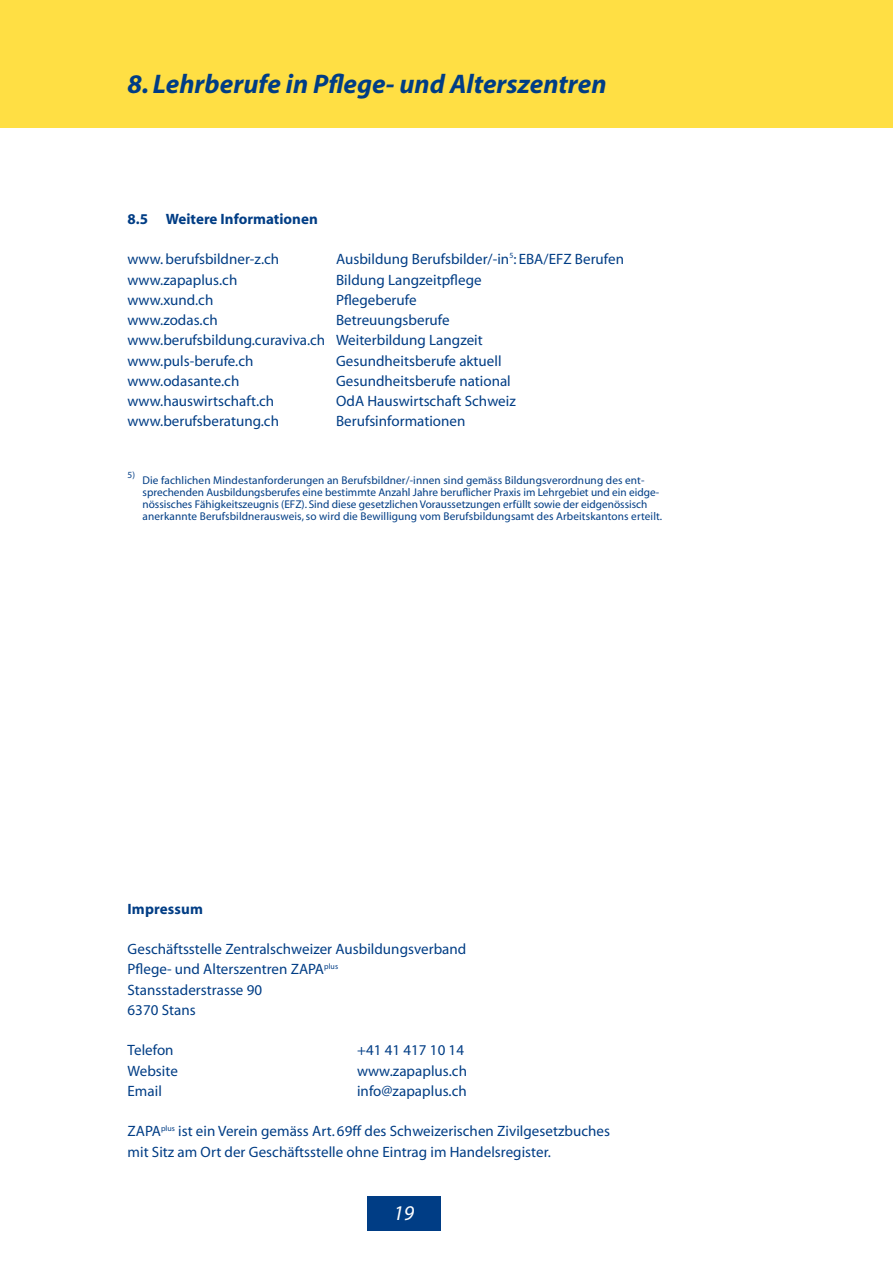
<style>
.page{position:relative;width:893px;height:1263px;background:#fff}
.page>*{position:absolute;margin:0;border:0;box-sizing:border-box;transform-origin:0 0}
.t1{font:italic 700 27px "Myriad";color:#003d85}
.t2{font:italic 21px "Myriad";color:#fff}
.t3{font:15px/20.2px "Myriad";color:#003d85}
.t4{font:700 15px "Myriad";color:#003d85}
.t5{font:11.25px/12px "Myriad";color:#003d85}
.t6{font:9.45px "Myriad";color:#003d85}
.t7{font:7.95px "Myriad";color:#003d85}
</style>
<div class="page">
<div style="left:0;top:0;width:893px;height:128px;background:#ffdf44"></div>
<div style="left:367px;top:1196px;width:74px;height:34px;background:#003d85"></div>
<h1 class="t1" style="left:128px;top:70px;width:481px">8. Lehrberufe in Pflege- und Alterszentren</h1>
<p class="t4" style="left:128px;top:211px;width:192px">8.5 Weitere Informationen</p>
<p class="t3" style="left:128px;top:250px;width:153px">www. berufsbildner-z.ch</p>
<p class="t3" style="left:336px;top:250px;width:289px">Ausbildung Berufsbilder/-in : EBA/EFZ Berufen</p>
<p class="t7" style="left:509px;top:251px;width:6px">5</p>
<p class="t3" style="left:128px;top:270px;width:111px">www.zapaplus.ch</p>
<p class="t3" style="left:336px;top:270px;width:147px">Bildung Langzeitpflege</p>
<p class="t3" style="left:128px;top:290px;width:87px">www.xund.ch</p>
<p class="t3" style="left:336px;top:290px;width:82px">Pflegeberufe</p>
<p class="t3" style="left:128px;top:311px;width:92px">www.zodas.ch</p>
<p class="t3" style="left:128px;top:311px;width:357px;text-indent:209px">Betreuungsberufe www.berufsbildung.curaviva.ch Weiterbildung Langzeit www.puls-berufe.ch</p>
<p class="t3" style="left:336px;top:351px;width:167px">Gesundheitsberufe aktuell</p>
<p class="t3" style="left:128px;top:371px;width:113px">www.odasante.ch</p>
<p class="t3" style="left:336px;top:371px;width:176px">Gesundheitsberufe national</p>
<p class="t3" style="left:128px;top:392px;width:148px">www.hauswirtschaft.ch</p>
<p class="t3" style="left:336px;top:392px;width:181px">OdA Hauswirtschaft Schweiz</p>
<p class="t3" style="left:128px;top:412px;width:153px">www.berufsberatung.ch</p>
<p class="t3" style="left:336px;top:412px;width:131px">Berufsinformationen</p>
<p class="t6" style="left:128px;top:470px;width:9px">5)</p>
<p class="t5" style="left:143px;top:475px;width:521px">Die fachlichen Mindestanforderungen an Berufsbildner/-innen sind gemäss Bildungsverordnung des ent&shy;sprechenden Ausbildungsberufes eine bestimmte Anzahl Jahre beruflicher Praxis im Lehrgebiet und ein eidge&shy;nössisches Fähigkeitszeugnis (EFZ). Sind diese gesetzlichen Voraussetzungen erfüllt sowie der eidgenössisch anerkannte Berufsbildnerausweis, so wird die Bewilligung vom Berufsbildungsamt des Arbeitskantons erteilt.</p>
<p class="t4" style="left:128px;top:901px;width:77px">Impressum</p>
<p class="t3" style="left:128px;top:940px;width:340px">Geschäftsstelle Zentralschweizer Ausbildungsverband<br>Pflege- und Alterszentren ZAPA<sup>plus<br></sup>Stansstaderstrasse 90<br>6370 Stans</p>
<p class="t3" style="left:128px;top:1041px;width:48px">Telefon</p>
<p class="t3" style="left:357px;top:1041px;width:108px">+41 41 417 10 14</p>
<p class="t3" style="left:128px;top:1061px;width:52px">Website</p>
<p class="t3" style="left:357px;top:1061px;width:111px">www.zapaplus.ch</p>
<p class="t3" style="left:128px;top:1081px;width:36px">Email</p>
<p class="t3" style="left:357px;top:1081px;width:111px">info@zapaplus.ch</p>
<p class="t3" style="left:128px;top:1122px;width:484px">ZAPA<sup>plus</sup> ist ein Verein gemäss Art. 69ff des Schweizerischen Zivilgesetzbuches mit Sitz am Ort der Geschäftsstelle ohne Eintrag im Handelsregister.</p>
<h2 class="t2" style="left:394px;top:1203px;width:22px">19</h2>
</div>
